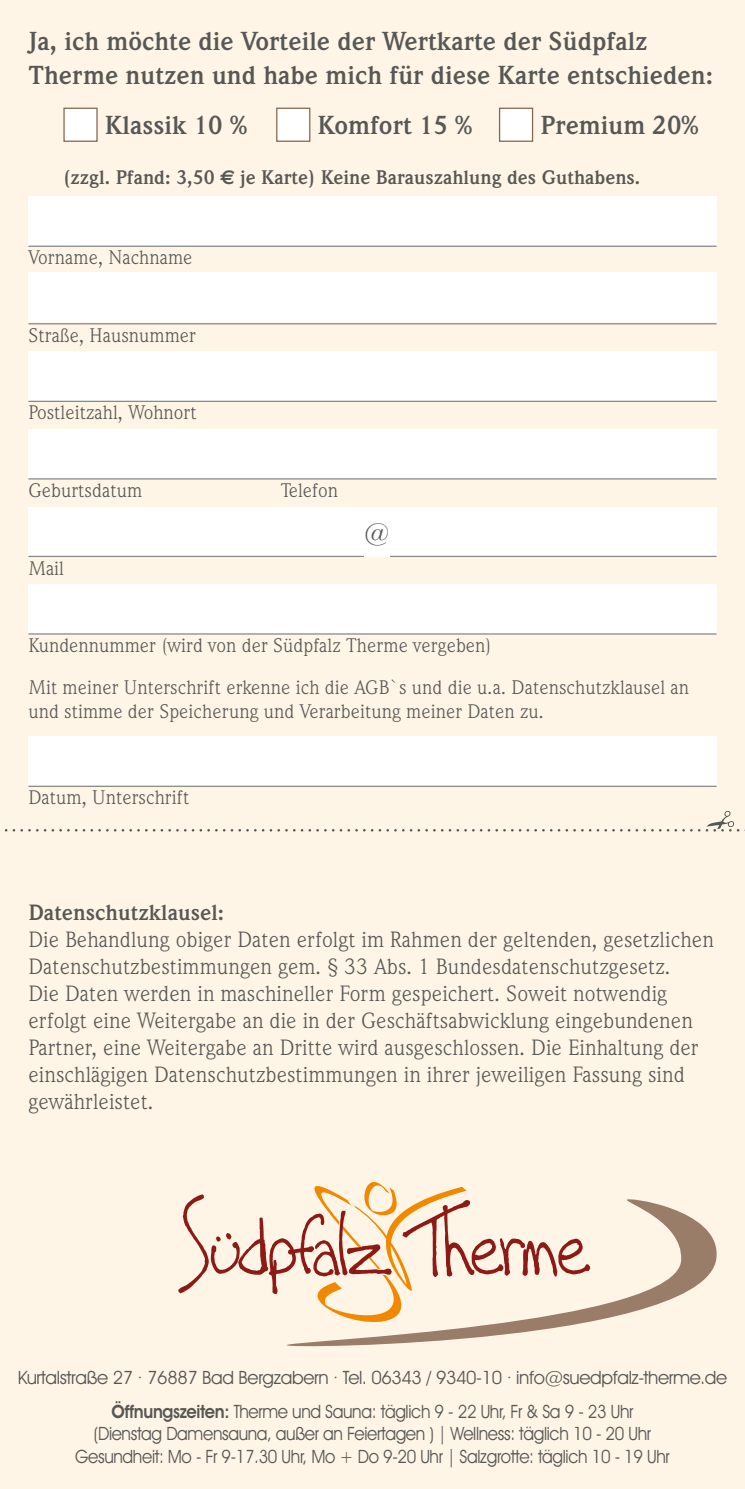
<style>
.page{position:relative;width:745px;height:1489px;background:#fff}
.page>*{position:absolute;margin:0;border:0;box-sizing:border-box;transform-origin:0 0}
.t1{font:700 26.5px/34.8px "Weidemann IT Cby BT";color:#575756}
.t2{font:26.5px "Weidemann IT Cby BT";color:#575756}
.t3{font:22.5px/27px "Weidemann IT Cby BT";color:#575756}
.t4{font:700 22.5px "Weidemann IT Cby BT";color:#575756}
.t5{font:20px/41.5px "Weidemann IT Cby BT";color:#575756}
.t6{font:700 20px "Weidemann IT Cby BT";color:#575756}
.t7{font:18.5px/34.5px "Avant Garde IT Cby BT";letter-spacing:-.02em;color:#575756;text-align:center}
.t8{font:18.5px/22px "Avant Garde IT Cby BT";letter-spacing:-.02em;color:#575756;text-align:center;scale:.92 1}
.s1{font-family:"Euro Sans"}
.s2{font-weight:600}
</style>
<div class="page">
<div style="left:0;top:0;width:744px;height:1488px;background:#fff5e6"></div>
<div style="left:28px;top:196px;width:688px;height:50px;background:#fff"></div>
<div style="left:28px;top:272px;width:688px;height:49px;background:#fff"></div>
<div style="left:28px;top:351px;width:688px;height:50px;background:#fff"></div>
<div style="left:28px;top:429px;width:688px;height:49px;background:#fff"></div>
<div style="left:28px;top:507px;width:688px;height:50px;background:#fff"></div>
<div style="left:28px;top:584px;width:688px;height:50px;background:#fff"></div>
<div style="left:28px;top:736px;width:688px;height:50px;background:#fff"></div>
<svg style="left:286px;top:1199px;width:431px;height:148px"></svg>
<svg style="left:178px;top:1182px;width:411px;height:151px"></svg>
<div style="left:63px;top:108px;width:35px;height:34px;background:#fff;border:1px solid #84644d"></div>
<div style="left:276px;top:108px;width:34px;height:34px;background:#fff;border:1px solid #84644d"></div>
<div style="left:498px;top:108px;width:35px;height:34px;background:#fff;border:1px solid #84644d"></div>
<hr style="left:28px;top:246px;width:688px;height:1px;background:#878787">
<hr style="left:28px;top:323px;width:688px;height:1px;background:#878787">
<hr style="left:28px;top:401px;width:688px;height:1px;background:#878787">
<hr style="left:28px;top:478px;width:688px;height:1px;background:#878787">
<hr style="left:28px;top:556px;width:336px;height:1px;background:#878787">
<hr style="left:390px;top:556px;width:326px;height:1px;background:#878787">
<hr style="left:28px;top:633px;width:688px;height:1px;background:#878787">
<hr style="left:28px;top:785px;width:688px;height:2px;background:#878787">
<svg style="left:4px;top:810px;width:741px;height:21px"></svg>
<p class="t1" style="left:28px;top:23px;width:686px">Ja, ich möchte die Vorteile der Wertkarte der Südpfalz<br>Therme nutzen und habe mich für diese Karte entschieden:</p>
<p class="t1" style="left:105px;top:107px;width:144px">Klassik 10 %</p>
<p class="t1" style="left:317px;top:107px;width:156px">Komfort 15 %</p>
<p class="t1" style="left:540px;top:107px;width:160px">Premium 20%</p>
<p class="t6" style="left:63px;top:165px;width:578px">(zzgl. Pfand: 3,50 <span class="s1">€</span> je Karte) Keine Barauszahlung des Guthabens.</p>
<p class="t5" style="left:28px;top:236px;width:166px">Vorname, Nachname</p>
<p class="t5" style="left:28px;top:314px;width:169px">Straße, Hausnummer</p>
<p class="t5" style="left:28px;top:391px;width:170px">Postleitzahl, Wohnort</p>
<p class="t5" style="left:28px;top:469px;width:115px">Geburtsdatum</p>
<p class="t5" style="left:280px;top:469px;width:59px">Telefon</p>
<p class="t5" style="left:28px;top:546px;width:37px">Mail</p>
<p class="t2" style="left:364px;top:517px;width:28px">@</p>
<p class="t5" style="left:28px;top:624px;width:662px">Kundennummer (wird von der Südpfalz Therme vergeben)<br>Mit meiner Unterschrift erkenne ich die AGB`s und die u.a. Datenschutzklausel an</p>
<p class="t5" style="left:28px;top:689px;width:517px">und stimme der Speicherung und Verarbeitung meiner Daten zu.</p>
<p class="t5" style="left:28px;top:776px;width:162px">Datum, Unterschrift</p>
<p class="t4" style="left:28px;top:898px;width:197px">Datenschutzklausel:</p>
<p class="t3" style="left:28px;top:925px;width:686px">Die Behandlung obiger Daten erfolgt im Rahmen der geltenden, gesetzlichen Datenschutzbestimmungen gem. § 33 Abs. 1 Bundesdatenschutzgesetz.<br>Die Daten werden in maschineller Form gespeichert. Soweit notwendig erfolgt eine Weitergabe an die in der Geschäftsabwicklung eingebundenen Partner, eine Weitergabe an Dritte wird ausgeschlossen. Die Einhaltung der einschlägigen Datenschutzbestimmungen in ihrer jeweiligen Fassung sind gewährleistet.</p>
<p class="t7" style="left:18px;top:1359px;width:710px">Kurtalstraße 27 · 76887 Bad Bergzabern · Tel. 06343 / 9340-10 · info@suedpfalz-therme.de<br><span class="s2">Öffnungszeiten:</span> Therme und Sauna: täglich 9 - 22 Uhr, Fr &amp; Sa 9 - 23 Uhr</p>
<p class="t8" style="left:75px;top:1422px;width:647px">(Dienstag Damensauna, außer an Feiertagen ) | Wellness: täglich 10 - 20 Uhr<br>Gesundheit: Mo - Fr 9-17.30 Uhr, Mo + Do 9-20 Uhr | Salzgrotte: täglich 10 - 19 Uhr</p>
</div>
